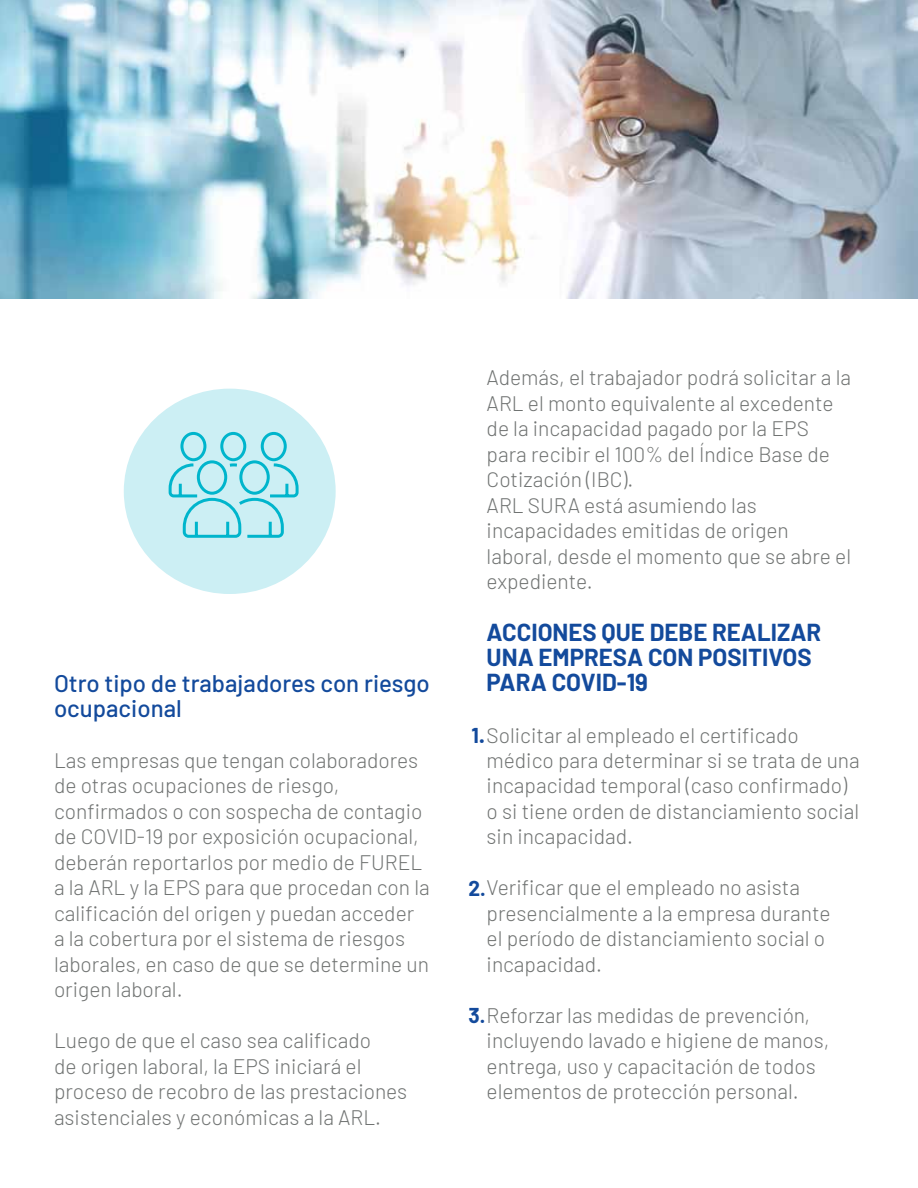
<style>
.page{position:relative;width:918px;height:1188px;background:#fff}
.page>*{position:absolute;margin:0;border:0;box-sizing:border-box;transform-origin:0 0}
.t1{font:700 24px/25.5px "Barlow";color:#134a9c}
.t2{font:500 24px/25.5px "Barlow";color:#134a9c}
.t3{font:300 21px/25.5px "Barlow";color:#707372}
.s1{font-weight:700;color:#134a9c}
.s2{font-weight:700;font-size:24px;color:#134a9c}
</style>
<div class="page">
<img style="left:0;top:0;width:918px;height:298px">
<div style="left:124px;top:389px;width:212px;height:205px;background:#cceff4;border-radius:50%"></div>
<svg style="left:168px;top:431px;width:131px;height:107px"></svg>
<p class="t2" style="left:54px;top:668px;width:377px">Otro tipo de trabajadores con riesgo ocupacional</p>
<p class="t3" style="left:54px;top:746px;width:377px">Las empresas que tengan colaboradores de otras ocupaciones de riesgo, confirmados o con sospecha de contagio de COVID-19 por exposición ocupacional, deberán reportarlos por medio de FUREL a la ARL y la EPS para que procedan con la calificación del origen y puedan acceder a la cobertura por el sistema de riesgos laborales, en caso de que se determine un origen laboral.</p>
<p class="t3" style="left:54px;top:1027px;width:355px">Luego de que el caso sea calificado<br>de origen laboral, la EPS iniciará el proceso de recobro de las prestaciones asistenciales y económicas a la ARL.</p>
<p class="t3" style="left:487px;top:364px;width:366px">Además, el trabajador podrá solicitar a la<br>ARL el monto equivalente al excedente de la incapacidad pagado por la EPS para recibir el 100% del Índice Base de<br>Cotización (IBC).<br>ARL SURA está asumiendo las incapacidades emitidas de origen laboral, desde el momento que se abre el expediente.</p>
<p class="t1" style="left:487px;top:617px;width:336px">ACCIONES QUE DEBE REALIZAR<br>UNA EMPRESA CON POSITIVOS<br>PARA COVID-19</p>
<p class="t3" style="left:487px;top:721px;width:375px;text-indent:-15px"><span class="s1">1</span><span class="s2">.</span>Solicitar al empleado el certificado médico para determinar si se trata de una incapacidad temporal (caso confirmado) o si tiene orden de distanciamiento social sin incapacidad.</p>
<p class="t3" style="left:487px;top:874px;width:345px;text-indent:-18px"><span class="s1">2.</span>Verificar que el empleado no asista presencialmente a la empresa durante el período de distanciamiento social o incapacidad.</p>
<p class="t3" style="left:487px;top:1001px;width:344px;text-indent:-18px"><span class="s1">3.</span>Reforzar las medidas de prevención, incluyendo lavado e higiene de manos, entrega, uso y capacitación de todos elementos de protección personal.</p>
</div>
